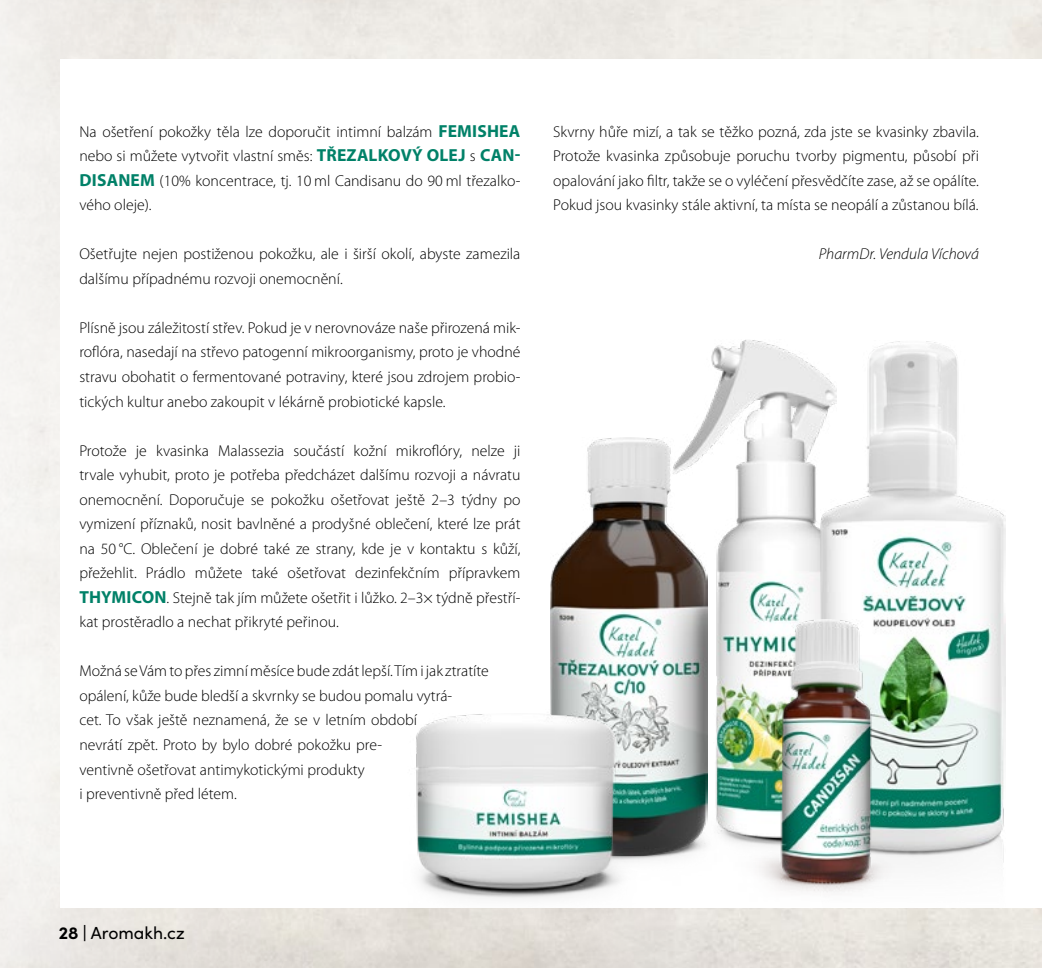
<style>
.page{position:relative;width:1042px;height:968px;background:#fff}
.page>*{position:absolute;margin:0;border:0;box-sizing:border-box;transform-origin:0 0}
.t1{font:17.5px "Sofia Pro";color:#000}
.t2{font:300 15.75px/24.5px "Myriad Pro";color:#000;text-align:justify}
.t3{font:italic 300 15.75px "Myriad Pro";color:#000}
.s1{font-weight:700;font-size:17.5px;color:#008168}
.s2{font-weight:700}
</style>
<div class="page">
<div style="left:60px;top:60px;width:982px;height:848px;background:#fff"></div>
<img style="left:694px;top:340px;width:126px;height:279px">
<img style="left:820px;top:341px;width:185px;height:568px">
<img style="left:550px;top:437px;width:158px;height:418px">
<img style="left:334px;top:713px;width:320px;height:222px">
<img style="left:706px;top:619px;width:246px;height:287px">
<p class="t2" style="left:79px;top:119px;width:443px">Na ošetření pokožky těla lze doporučit intimní balzám <span class="s1">FEMISHEA </span>nebo si můžete vytvořit vlastní směs: <span class="s1">TŘEZALKOVÝ OLEJ</span> s <span class="s1">CAN‑ DISANEM</span> (10% koncentrace, tj. 10 ml Candisanu do 90 ml třezalko&shy;vého oleje).</p>
<p class="t2" style="left:79px;top:242px;width:442px">Ošetřujte nejen postiženou pokožku, ale i širší okolí, abyste zamezila dalšímu případnému rozvoji onemocnění.</p>
<p class="t2" style="left:79px;top:315px;width:443px">Plísně jsou záležitostí střev. Pokud je v nerovnováze naše přirozená mik&shy;roflóra, nasedají na střevo patogenní mikroorganismy, proto je vhodné stravu obohatit o fermentované potraviny, které jsou zdrojem probio&shy;tických kultur anebo zakoupit v lékárně probiotické kapsle.</p>
<p class="t2" style="left:79px;top:438px;width:443px">Protože je kvasinka Malassezia součástí kožní mikroflóry, nelze ji trvale vyhubit, proto je potřeba předcházet dalšímu rozvoji a návratu onemocnění. Doporučuje se pokožku ošetřovat ještě 2–3 týdny po vymizení příznaků, nosit bavlněné a prodyšné oblečení, které lze prát na 50 °C. Oblečení je dobré také ze strany, kde je v kontaktu s kůží, přežehlit. Prádlo můžete také ošetřovat dezinfekčním přípravkem <span class="s1">THYMICON</span>. Stejně tak jím můžete ošetřit i lůžko. 2–3× týdně přestří&shy;kat prostěradlo a nechat přikryté peřinou.</p>
<p class="t2" style="left:79px;top:659px;width:411px;text-align:left">Možná se Vám to přes zimní měsíce bude zdát lepší. Tím i jak ztratíte opálení, kůže bude bledší a skvrnky se budou pomalu vytrá-<br>cet. To však ještě neznamená, že se v letním období<br>nevrátí zpět. Proto by bylo dobré pokožku pre-<br>ventivně ošetřovat antimykotickými produkty<br>i preventivně před létem.</p>
<p class="t2" style="left:553px;top:119px;width:427px">Skvrny hůře mizí, a tak se těžko pozná, zda jste se kvasinky zbavila.<br>Protože kvasinka způsobuje poruchu tvorby pigmentu, působí při opalování jako filtr, takže se o vyléčení přesvědčíte zase, až se opálíte.<br>Pokud jsou kvasinky stále aktivní, ta místa se neopálí a zůstanou bílá.</p>
<p class="t3" style="left:819px;top:246px;width:162px">PharmDr. Vendula Víchová</p>
<p class="t1" style="left:59px;top:920px;width:127px"><span class="s2">28 |</span> Aromakh.cz</p>
</div>
